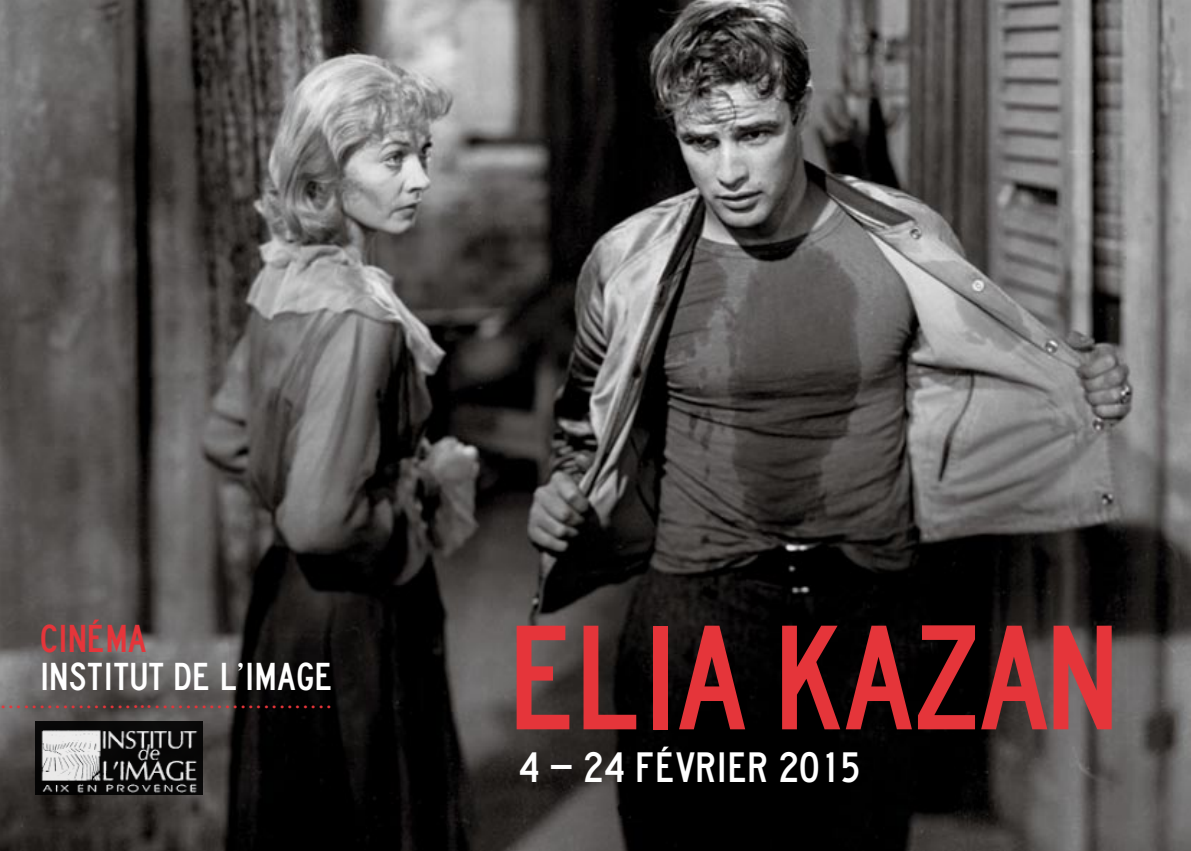
<style>
.page{position:relative;width:1191px;height:851px;background:#fff}
.page>*{position:absolute;margin:0;border:0;box-sizing:border-box;transform-origin:0 0}
.t1{font:137.2px "laneb";letter-spacing:-.025em;color:#e5353a}
.t2{font:39.2px "laneb";color:#fff}
.t3{font:36px "laneb";color:#fff}
.t4{font:36px "laneb";color:#e5353a}
.t5{font:20px "Arial Rounded MT Bold";color:#e5353a}
</style>
<div class="page">
<img style="left:0;top:0;width:1191px;height:850px">
<img style="left:35px;top:721px;width:167px;height:73px">
<h3 class="t4" style="left:40px;top:616px;width:109px">CINÉMA</h3>
<h3 class="t3" style="left:40px;top:654px;width:295px">INSTITUT DE L’IMAGE</h3>
<p class="t5" style="left:0;top:688px;width:333px">.................….......................</p>
<h1 class="t1" style="left:508px;top:595px;width:612px">ELIA KAZAN</h1>
<h2 class="t2" style="left:518px;top:743px;width:344px">4 – 24 FÉVRIER 2015</h2>
</div>
